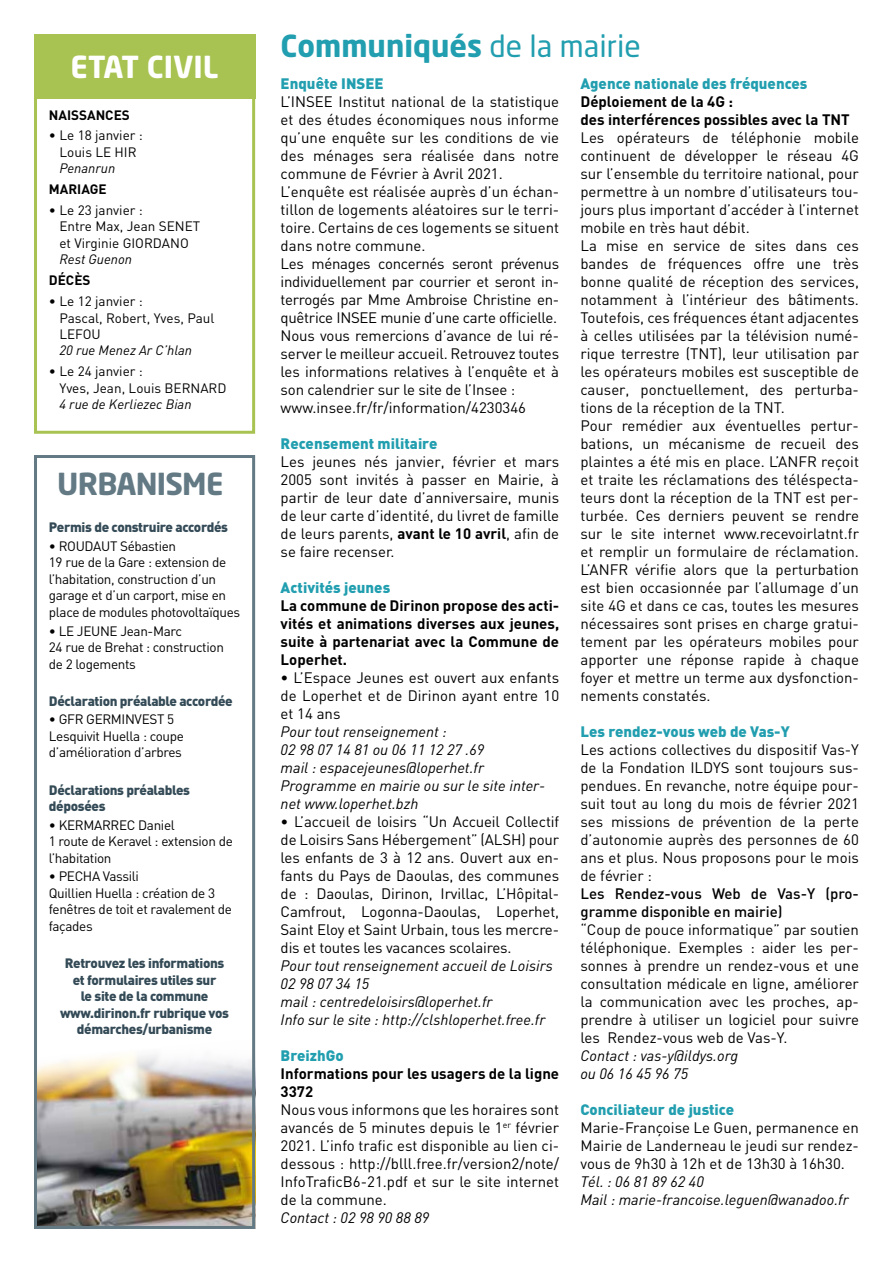
<style>
.page{position:relative;width:893px;height:1263px;background:#fff}
.page>*{position:absolute;margin:0;border:0;box-sizing:border-box;transform-origin:0 0}
.t1{font:700 30px "Neo Sans Pro";color:#219eaf}
.t2{font:700 30px "Neo Sans Pro";color:#fff}
.t3{font:700 30px "Neo Sans Pro";letter-spacing:-.025em;color:#637a85}
.t4{font:15px/18px "DIN";color:#000;text-align:justify}
.t5{font:italic 15px/18px "DIN";color:#000}
.t6{font:700 15px/18px "DIN";color:#000}
.t7{font:900 15px "DIN";color:#219eaf}
.t8{font:500 15px/18px "DIN";color:#000}
.t9{font:13.5px/16.5px "DIN";letter-spacing:-.025em;color:#000}
.t10{font:900 13.5px/16.5px "DIN";letter-spacing:-.025em;color:#344b57}
.t11{font:13.5px/16.5px "DIN";color:#000}
.t12{font:italic 13.5px "DIN";color:#000}
.t13{font:700 13.5px "DIN";color:#000}
.s1{font-weight:400}
.s2{font-weight:700}
</style>
<div class="page">
<div style="left:34px;top:34px;width:221px;height:64px;background:#a8c352"></div>
<div style="left:34px;top:34px;width:221px;height:400px;border:3px solid #a8c352"></div>
<img style="left:38px;top:1055px;width:213px;height:170px">
<div style="left:34px;top:455px;width:221px;height:774px;border:3px solid #637a85"></div>
<h1 class="t2" style="left:71px;top:48px;width:149px">ETAT CIVIL</h1>
<p class="t13" style="left:49px;top:106px;width:82px">NAISSANCES</p>
<p class="t11" style="left:49px;top:127px;width:96px;text-align:center">• Le 18 janvier :<br>Louis LE HIR</p>
<p class="t12" style="left:59px;top:160px;width:57px">Penanrun</p>
<p class="t13" style="left:49px;top:181px;width:59px">MARIAGE</p>
<p class="t11" style="left:59px;top:202px;width:142px;text-indent:-11px">• Le 23 janvier :<br>Entre Max, Jean SENET et Virginie GIORDANO</p>
<p class="t12" style="left:59px;top:251px;width:74px">Rest Guenon</p>
<p class="t13" style="left:49px;top:272px;width:43px">DÉCÈS</p>
<p class="t11" style="left:59px;top:293px;width:156px;text-indent:-11px">• Le 12 janvier :<br>Pascal, Robert, Yves, Paul<br>LEFOU</p>
<p class="t12" style="left:59px;top:342px;width:134px">20 rue Menez Ar C’hlan</p>
<p class="t11" style="left:59px;top:363px;width:169px;text-indent:-11px">• Le 24 janvier :<br>Yves, Jean, Louis BERNARD</p>
<p class="t12" style="left:59px;top:396px;width:134px">4 rue de Kerliezec Bian</p>
<h1 class="t3" style="left:57px;top:465px;width:168px">URBANISME</h1>
<p class="t10" style="left:49px;top:518px;width:181px">Permis de construire accordés</p>
<p class="t9" style="left:49px;top:537px;width:193px">• ROUDAUT Sébastien<br>19 rue de la Gare : extension de l’habitation, construction d’un garage et d’un carport, mise en place de modules photovoltaïques</p>
<p class="t9" style="left:49px;top:622px;width:177px">• LE JEUNE Jean-Marc<br>24 rue de Brehat : construction de 2 logements</p>
<p class="t10" style="left:49px;top:692px;width:185px">Déclaration préalable accordée</p>
<p class="t9" style="left:49px;top:711px;width:137px">• GFR GERMINVEST 5<br>Lesquivit Huella : coupe d’amélioration d’arbres</p>
<p class="t10" style="left:49px;top:781px;width:143px">Déclarations préalables déposées</p>
<p class="t9" style="left:49px;top:816px;width:185px">• KERMARREC Daniel<br>1 route de Keravel : extension de l’habitation</p>
<p class="t9" style="left:49px;top:868px;width:185px">• PECHA Vassili<br>Quillien Huella : création de 3 fenêtres de toit et ravalement de façades</p>
<p class="t10" style="left:60px;top:954px;width:170px;text-align:center">Retrouvez les informations et formulaires utiles sur<br>le site de la commune www.dirinon.fr rubrique vos démarches/urbanisme</p>
<h1 class="t1" style="left:281px;top:27px;width:362px">Communiqués <span class="s1">de la mairie</span></h1>
<p class="t7" style="left:281px;top:74px;width:104px">Enquête INSEE</p>
<p class="t4" style="left:281px;top:92px;width:280px;text-align:left">L’INSEE Institut national de la statistique et des études économiques nous informe qu’une enquête sur les conditions de vie des ménages sera réalisée dans notre commune de Février à Avril 2021.<br>L’enquête est réalisée auprès d’un échan&shy;tillon de logements aléatoires sur le terri&shy;toire. Certains de ces logements se situent dans notre commune.<br>Les ménages concernés seront prévenus individuellement par courrier et seront in&shy;terrogés par Mme Ambroise Christine en&shy;quêtrice INSEE munie d’une carte officielle.<br>Nous vous remercions d’avance de lui ré&shy;server le meilleur accueil. Retrouvez toutes les informations relatives à l’enquête et à son calendrier sur le site de l’Insee : www.insee.fr/fr/information/4230346</p>
<p class="t7" style="left:281px;top:434px;width:158px">Recensement militaire</p>
<p class="t4" style="left:281px;top:452px;width:280px">Les jeunes nés janvier, février et mars 2005 sont invités à passer en Mairie, à partir de leur date d’anniversaire, munis de leur carte d’identité, du livret de famille de leurs parents, <span class="s2">avant le 10 avril</span>, afin de se faire recenser.</p>
<p class="t7" style="left:281px;top:578px;width:111px">Activités jeunes</p>
<p class="t6" style="left:281px;top:596px;width:280px;text-align:justify">La commune de Dirinon propose des acti&shy;vités et animations diverses aux jeunes, suite à partenariat avec la Commune de Loperhet.</p>
<p class="t4" style="left:281px;top:668px;width:280px">• L’Espace Jeunes est ouvert aux enfants de Loperhet et de Dirinon ayant entre 10 et 14 ans</p>
<p class="t5" style="left:281px;top:722px;width:266px">Pour tout renseignement :<br>02 98 07 14 81 ou 06 11 12 27 .69<br>mail : espacejeunes@loperhet.fr<br>Programme en mairie ou sur le site inter&shy;net www.loperhet.bzh</p>
<p class="t4" style="left:281px;top:812px;width:280px">• L’accueil de loisirs “Un Accueil Collectif de Loisirs Sans Hébergement” (ALSH) pour les enfants de 3 à 12 ans. Ouvert aux en&shy;fants du Pays de Daoulas, des communes de : Daoulas, Dirinon, Irvillac, L’Hôpital-Camfrout, Logonna-Daoulas, Loperhet, Saint Eloy et Saint Urbain, tous les mercre&shy;dis et toutes les vacances scolaires.</p>
<p class="t5" style="left:281px;top:956px;width:274px">Pour tout renseignement accueil de Loisirs 02 98 07 34 15<br>mail : centredeloisirs@loperhet.fr<br>Info sur le site : http://clshloperhet.free.fr</p>
<p class="t7" style="left:281px;top:1046px;width:65px">BreizhGo</p>
<p class="t6" style="left:281px;top:1064px;width:280px">Informations pour les usagers de la ligne<br>3372</p>
<p class="t4" style="left:281px;top:1100px;width:280px">Nous vous informons que les horaires sont avancés de 5 minutes depuis le 1<sup>er</sup> février 2021. L’info trafic est disponible au lien ci&shy;dessous : http://blll.free.fr/version2/note/ InfoTraficB6-21.pdf et sur le site internet de la commune.</p>
<p class="t5" style="left:281px;top:1208px;width:150px">Contact : 02 98 90 88 89</p>
<p class="t7" style="left:580px;top:74px;width:229px">Agence nationale des fréquences</p>
<p class="t6" style="left:580px;top:92px;width:271px">Déploiement de la 4G :<br>des interférences possibles avec la TNT</p>
<p class="t4" style="left:580px;top:128px;width:280px;text-align:left">Les opérateurs de téléphonie mobile continuent de développer le réseau 4G sur l’ensemble du territoire national, pour permettre à un nombre d’utilisateurs tou&shy;jours plus important d’accéder à l’internet mobile en très haut débit.<br>La mise en service de sites dans ces bandes de fréquences offre une très bonne qualité de réception des services, notamment à l’intérieur des bâtiments.<br>Toutefois, ces fréquences étant adjacentes à celles utilisées par la télévision numé&shy;rique terrestre (TNT), leur utilisation par les opérateurs mobiles est susceptible de causer, ponctuellement, des perturba&shy;tions de la réception de la TNT.<br>Pour remédier aux éventuelles pertur&shy;bations, un mécanisme de recueil des plaintes a été mis en place. L’ANFR reçoit et traite les réclamations des téléspecta&shy;teurs dont la réception de la TNT est per&shy;turbée. Ces derniers peuvent se rendre sur le site internet www.recevoirlatnt.fr et remplir un formulaire de réclamation.<br>L’ANFR vérifie alors que la perturbation est bien occasionnée par l’allumage d’un site 4G et dans ce cas, toutes les mesures nécessaires sont prises en charge gratui&shy;tement par les opérateurs mobiles pour apporter une réponse rapide à chaque foyer et mettre un terme aux dysfonction&shy;nements constatés.</p>
<p class="t7" style="left:580px;top:722px;width:211px">Les rendez-vous web de Vas-Y</p>
<p class="t4" style="left:580px;top:740px;width:280px">Les actions collectives du dispositif Vas-Y de la Fondation ILDYS sont toujours sus&shy;pendues. En revanche, notre équipe pour&shy;suit tout au long du mois de février 2021 ses missions de prévention de la perte d’autonomie auprès des personnes de 60 ans et plus. Nous proposons pour le mois de février :</p>
<p class="t8" style="left:580px;top:884px;width:280px">Les Rendez-vous Web de Vas-Y (pro&shy;gramme disponible en mairie)</p>
<p class="t4" style="left:580px;top:920px;width:280px">“Coup de pouce informatique” par soutien téléphonique. Exemples : aider les per&shy;sonnes à prendre un rendez-vous et une consultation médicale en ligne, améliorer la communication avec les proches, ap&shy;prendre à utiliser un logiciel pour suivre les Rendez-vous web de Vas-Y.</p>
<p class="t5" style="left:580px;top:1046px;width:159px">Contact : vas-y@ildys.org ou 06 16 45 96 75</p>
<p class="t7" style="left:580px;top:1100px;width:155px">Conciliateur de justice</p>
<p class="t4" style="left:580px;top:1118px;width:280px">Marie-Françoise Le Guen, permanence en Mairie de Landerneau le jeudi sur rendez&shy;vous de 9h30 à 12h et de 13h30 à 16h30.</p>
<p class="t5" style="left:580px;top:1172px;width:270px">Tél. : 06 81 89 62 40<br>Mail : marie-francoise.leguen@wanadoo.fr</p>
</div>
